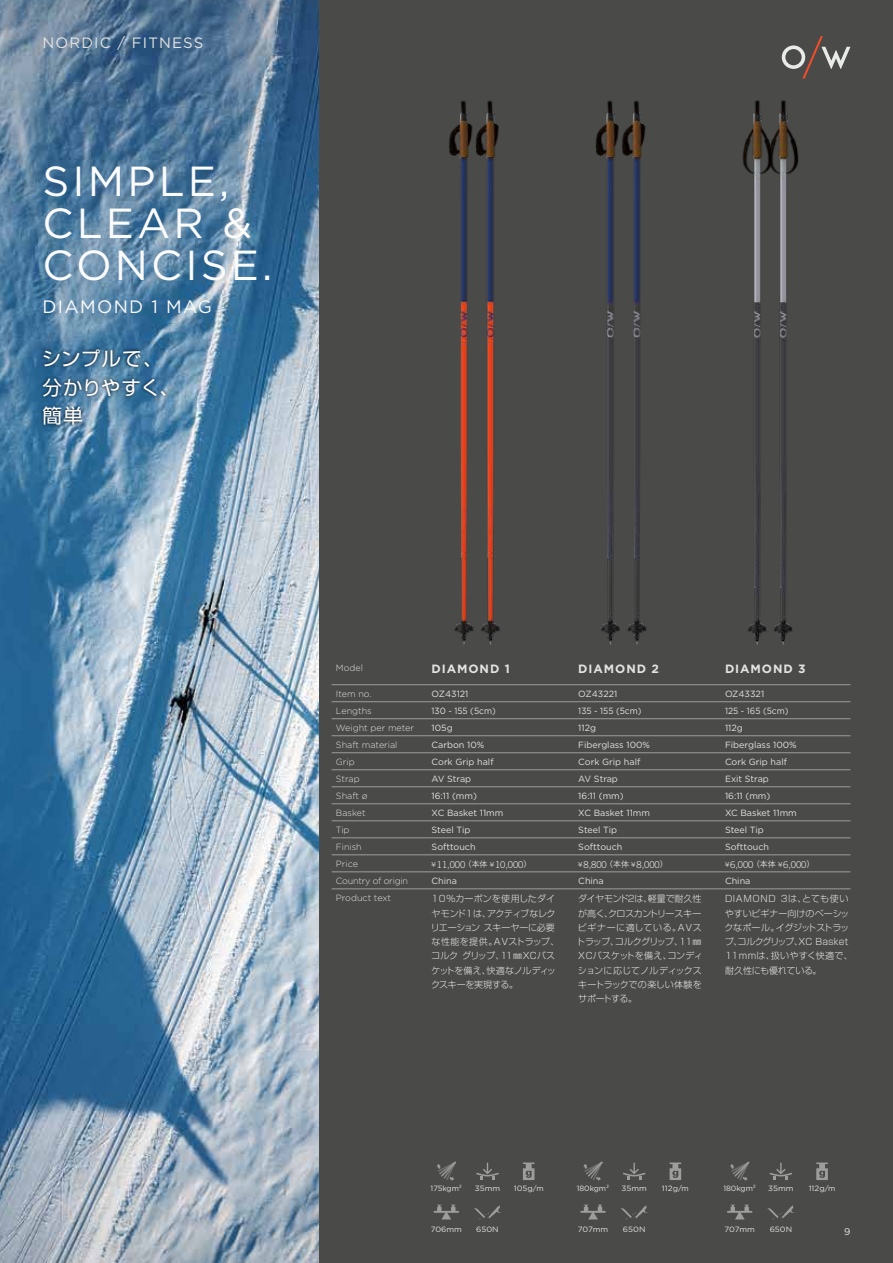
<style>
.page{position:relative;width:893px;height:1263px;background:#4a4a49}
.page>*{position:absolute;margin:0;border:0;box-sizing:border-box;transform-origin:0 0}
.t1{font:42px/42px "Gotham";letter-spacing:.075em;color:#fbfbfa}
.t2{font:19.5px/28.5px "Shin Go Pro";letter-spacing:.03em;color:#fff}
.t3{font:18px "Gotham";letter-spacing:.075em;color:#fbfbfa}
.t4{font:15px "Gotham";letter-spacing:.075em;color:#e3e3e3}
.t5{font:700 12px "Gotham";letter-spacing:.075em;color:#e3e3e3}
.t6{font:9.75px "Gotham";color:#e3e3e3}
.t7{font:300 9.45px "Trade Gothic LT Pro";letter-spacing:-.01em;color:#e3e3e3}
.t8{font:300 9px/14.2px "Shin Go Pro";letter-spacing:-.01em;color:#e3e3e3}
.t9{font:9px/17px "Gotham";color:#e3e3e3}
.t10{font:9px/17px "Gotham";color:#e3e3e3;scale:.94 1}
.t11{font:300 9px/17px "Gotham";color:#e3e3e3}
.t12{font:300 9px/17px "Gotham";letter-spacing:-.025em;color:#e3e3e3}
.t13{font:7.65px "Gotham";color:#e3e3e3;scale:1.06 1}
.t14{font:7.65px "Gotham";color:#e3e3e3}
.s1{font-family:"Hira Kaku Pro W3";font-weight:400;font-size:6.45px}
.s2{font-family:"Hira Kaku Pro W3";font-weight:400;font-size:7.95px}
</style>
<div class="page">
<img style="left:0;top:0;width:319px;height:1263px">
<hr style="left:332px;top:684px;width:518px;height:1px;background:#9d9d9c">
<hr style="left:332px;top:701px;width:518px;height:1px;background:#9d9d9c">
<hr style="left:332px;top:718px;width:518px;height:1px;background:#9d9d9c">
<hr style="left:332px;top:735px;width:518px;height:1px;background:#9d9d9c">
<hr style="left:332px;top:752px;width:518px;height:1px;background:#9d9d9c">
<hr style="left:332px;top:769px;width:518px;height:1px;background:#9d9d9c">
<hr style="left:332px;top:786px;width:518px;height:1px;background:#9d9d9c">
<hr style="left:332px;top:803px;width:518px;height:1px;background:#9d9d9c">
<hr style="left:332px;top:820px;width:518px;height:1px;background:#9d9d9c">
<hr style="left:332px;top:837px;width:518px;height:1px;background:#9d9d9c">
<hr style="left:332px;top:854px;width:518px;height:1px;background:#9d9d9c">
<hr style="left:332px;top:871px;width:518px;height:1px;background:#9d9d9c">
<hr style="left:332px;top:888px;width:518px;height:1px;background:#9d9d9c">
<svg style="left:474px;top:1205px;width:27px;height:15px"></svg>
<svg style="left:436px;top:1161px;width:20px;height:20px"></svg>
<svg style="left:476px;top:1162px;width:23px;height:18px"></svg>
<svg style="left:523px;top:1162px;width:11px;height:18px"></svg>
<hr style="left:434px;top:1211px;width:24px;height:2px;background:#9d9d9c">
<svg style="left:437px;top:1205px;width:18px;height:14px"></svg>
<svg style="left:767px;top:1205px;width:28px;height:15px"></svg>
<svg style="left:730px;top:1161px;width:20px;height:20px"></svg>
<svg style="left:769px;top:1162px;width:23px;height:18px"></svg>
<svg style="left:816px;top:1162px;width:12px;height:18px"></svg>
<hr style="left:728px;top:1211px;width:24px;height:2px;background:#9d9d9c">
<svg style="left:730px;top:1205px;width:19px;height:14px"></svg>
<svg style="left:621px;top:1205px;width:27px;height:15px"></svg>
<svg style="left:583px;top:1161px;width:20px;height:20px"></svg>
<svg style="left:623px;top:1162px;width:23px;height:18px"></svg>
<svg style="left:670px;top:1162px;width:11px;height:18px"></svg>
<hr style="left:581px;top:1211px;width:24px;height:2px;background:#9d9d9c">
<svg style="left:584px;top:1205px;width:18px;height:14px"></svg>
<img style="left:449px;top:100px;width:51px;height:545px">
<img style="left:742px;top:100px;width:52px;height:545px">
<img style="left:595px;top:100px;width:52px;height:545px">
<div style="left:40px;top:346px;width:130px;height:83px;background:#000;opacity:.8"></div>
<svg style="left:782px;top:36px;width:68px;height:43px"></svg>
<h3 class="t4" style="left:43px;top:33px;width:162px">NORDIC / FITNESS</h3>
<h1 class="t1" style="left:43px;top:159px;width:231px">SIMPLE,<br>CLEAR &amp;<br>CONCISE.</h1>
<h3 class="t3" style="left:43px;top:295px;width:171px">DIAMOND 1 MAG</h3>
<h2 class="t2" style="left:42px;top:342px;width:139px">シンプルで、分かりやすく、簡単</h2>
<p class="t11" style="left:336px;top:659px;width:29px">Model</p>
<p class="t11" style="left:336px;top:685px;width:80px">Item no.<br>Lengths<br>Weight per meter<br>Shaft material<br>Grip<br>Strap<br>Shaft ø<br>Basket<br>Tip<br>Finish</p>
<p class="t12" style="left:336px;top:855px;width:73px">Price<br>Country of origin</p>
<p class="t11" style="left:336px;top:889px;width:57px">Product text</p>
<h3 class="t5" style="left:432px;top:660px;width:80px">DIAMOND 1</h3>
<p class="t9" style="left:432px;top:685px;width:73px">OZ43121<br>130 - 155 (5cm)<br>105g<br>Carbon 10%<br>Cork Grip half<br>AV Strap<br>16:11 (mm)<br>XC Basket 11mm<br>Steel Tip<br>Softtouch</p>
<p class="t7" style="left:432px;top:858px;width:101px"><span class="s1">¥</span> 11,000 <span class="s2">（本体</span> <span class="s1">¥</span> 10,000<span class="s2">）</span></p>
<p class="t9" style="left:432px;top:872px;width:27px">China</p>
<h3 class="t5" style="left:578px;top:660px;width:82px">DIAMOND 2</h3>
<p class="t9" style="left:578px;top:685px;width:41px">OZ43221</p>
<p class="t10" style="left:578px;top:702px;width:78px">135 - 155 (5cm)<br>112g<br>Fiberglass 100%<br>Cork Grip half<br>AV Strap<br>16:11 (mm)<br>XC Basket 11mm<br>Steel Tip<br>Softtouch</p>
<p class="t7" style="left:578px;top:858px;width:91px"><span class="s1">¥</span> 8,800 <span class="s2">（本体</span> <span class="s1">¥</span> 8,000<span class="s2">）</span></p>
<p class="t9" style="left:578px;top:872px;width:27px">China</p>
<h3 class="t5" style="left:725px;top:660px;width:82px">DIAMOND 3</h3>
<p class="t9" style="left:725px;top:685px;width:73px">OZ43321<br>125 - 165 (5cm)<br>112g<br>Fiberglass 100%<br>Cork Grip half<br>Exit Strap<br>16:11 (mm)<br>XC Basket 11mm<br>Steel Tip<br>Softtouch</p>
<p class="t7" style="left:725px;top:858px;width:91px"><span class="s1">¥</span> 6,000 <span class="s2">（本体</span> <span class="s1">¥</span> 6,000<span class="s2">）</span></p>
<p class="t9" style="left:725px;top:872px;width:27px">China</p>
<p class="t8" style="left:576px;top:891px;width:128px">ダイヤモンド2は、軽量で耐久性が高く、クロスカントリースキービギナーに適している。AVストラップ、コルクグリップ、11㎜<br>XCバスケットを備え、コンディションに応じてノルディックスキートラックでの楽しい体験をサポートする。</p>
<p class="t8" style="left:431px;top:891px;width:130px">10%カーボンを使用したダイヤモンド1は、アクティブなレクリエーション スキーヤーに必要な性能を提供。AVストラップ、コルク グリップ、11㎜XCバスケットを備え、快適なノルディックスキーを実現する。</p>
<p class="t8" style="left:724px;top:891px;width:130px">DIAMOND 3は、とても使いやすいビギナー向けのベーシックなポール。イグジットストラップ、コルクグリップ、XC Basket<br>11mmは、扱いやすく快適で、耐久性にも優れている。</p>
<p class="t14" style="left:431px;top:1183px;width:33px">175kgm²</p>
<p class="t13" style="left:475px;top:1183px;width:25px">35mm</p>
<p class="t13" style="left:514px;top:1183px;width:30px">105g/m</p>
<p class="t13" style="left:431px;top:1224px;width:31px">706mm</p>
<p class="t13" style="left:476px;top:1224px;width:23px">650N</p>
<p class="t14" style="left:577px;top:1183px;width:34px">180kgm²</p>
<p class="t13" style="left:621px;top:1183px;width:25px">35mm</p>
<p class="t13" style="left:662px;top:1183px;width:27px">112g/m</p>
<p class="t13" style="left:578px;top:1224px;width:30px">707mm</p>
<p class="t13" style="left:623px;top:1224px;width:23px">650N</p>
<p class="t14" style="left:723px;top:1183px;width:34px">180kgm²</p>
<p class="t13" style="left:768px;top:1183px;width:25px">35mm</p>
<p class="t13" style="left:809px;top:1183px;width:27px">112g/m</p>
<p class="t13" style="left:724px;top:1224px;width:30px">707mm</p>
<p class="t13" style="left:770px;top:1224px;width:23px">650N</p>
<p class="t6" style="left:844px;top:1225px;width:8px">9</p>
</div>
